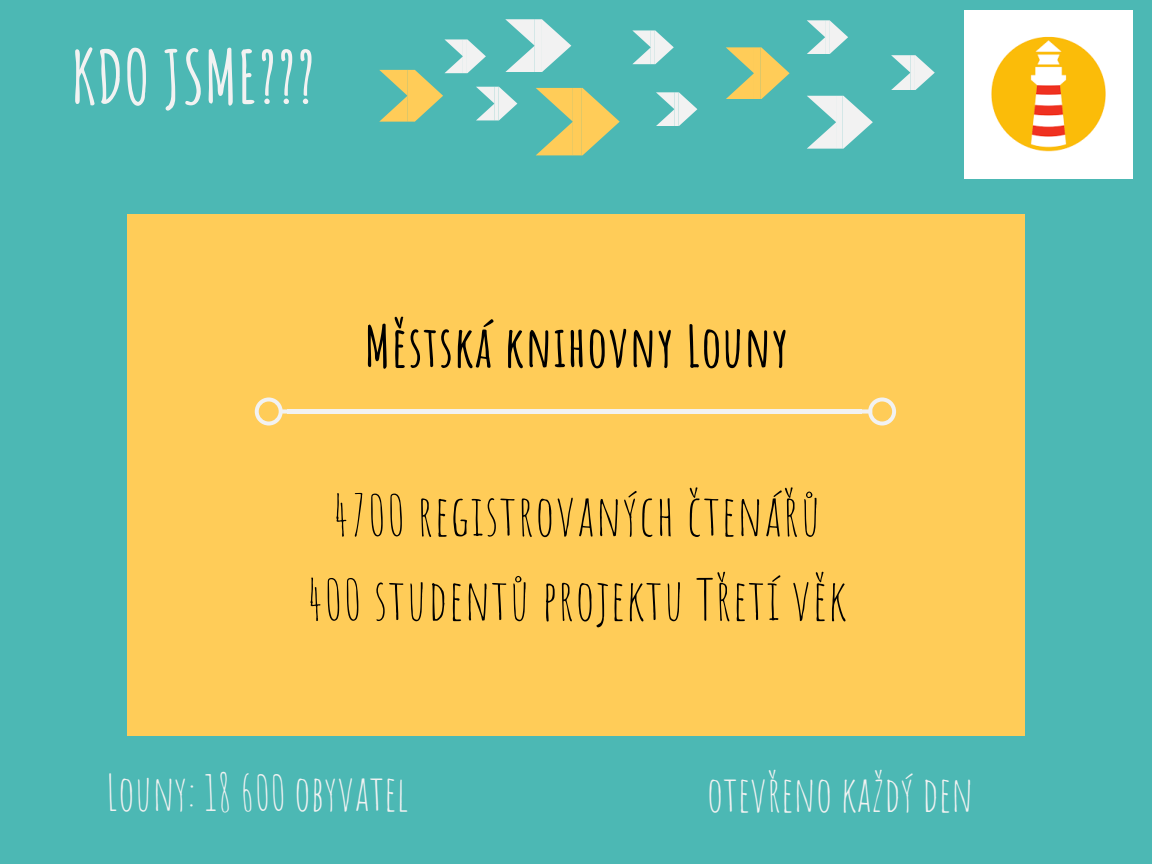
<style>
.page{position:relative;width:1152px;height:864px;background:#4cb8b4}
.page>*{position:absolute;margin:0;border:0;box-sizing:border-box;transform-origin:0 0}
.t1{font:700 72.45px "Amatic SC";color:#f2f2f2}
.t2{font:56.4px/84.3px "Amatic SC";letter-spacing:.02em;color:#000;text-align:center}
.t3{font:700 56.4px "Amatic SC";letter-spacing:.02em;color:#000}
.t4{font:48.3px "Amatic SC";color:#f2f2f2}
</style>
<div class="page">
<svg style="left:632px;top:30px;width:42px;height:34px"></svg>
<svg style="left:807px;top:96px;width:66px;height:52px"></svg>
<svg style="left:656px;top:92px;width:41px;height:34px"></svg>
<svg style="left:726px;top:47px;width:64px;height:52px"></svg>
<svg style="left:807px;top:20px;width:41px;height:34px"></svg>
<svg style="left:379px;top:19px;width:241px;height:136px"></svg>
<svg style="left:891px;top:55px;width:44px;height:35px"></svg>
<div style="left:127px;top:214px;width:898px;height:522px;background:#ffcc58"></div>
<div style="left:287px;top:409px;width:575px;height:5px;background:#f2f2f2"></div>
<svg style="left:255px;top:397px;width:32px;height:29px"></svg>
<svg style="left:862px;top:397px;width:34px;height:29px"></svg>
<img style="left:964px;top:10px;width:169px;height:169px">
<p class="t1" style="left:71px;top:30px;width:246px">KDO JSME???</p>
<p class="t3" style="left:365px;top:310px;width:425px">Městská knihovny Louny</p>
<p class="t2" style="left:306px;top:472px;width:542px">4700 registrovaných čtenářů<br>400 studentů projektu Třetí věk</p>
<p class="t4" style="left:106px;top:762px;width:304px">Louny: 18 600 obyvatel</p>
<p class="t4" style="left:707px;top:763px;width:268px">otevřeno každý den</p>
</div>
